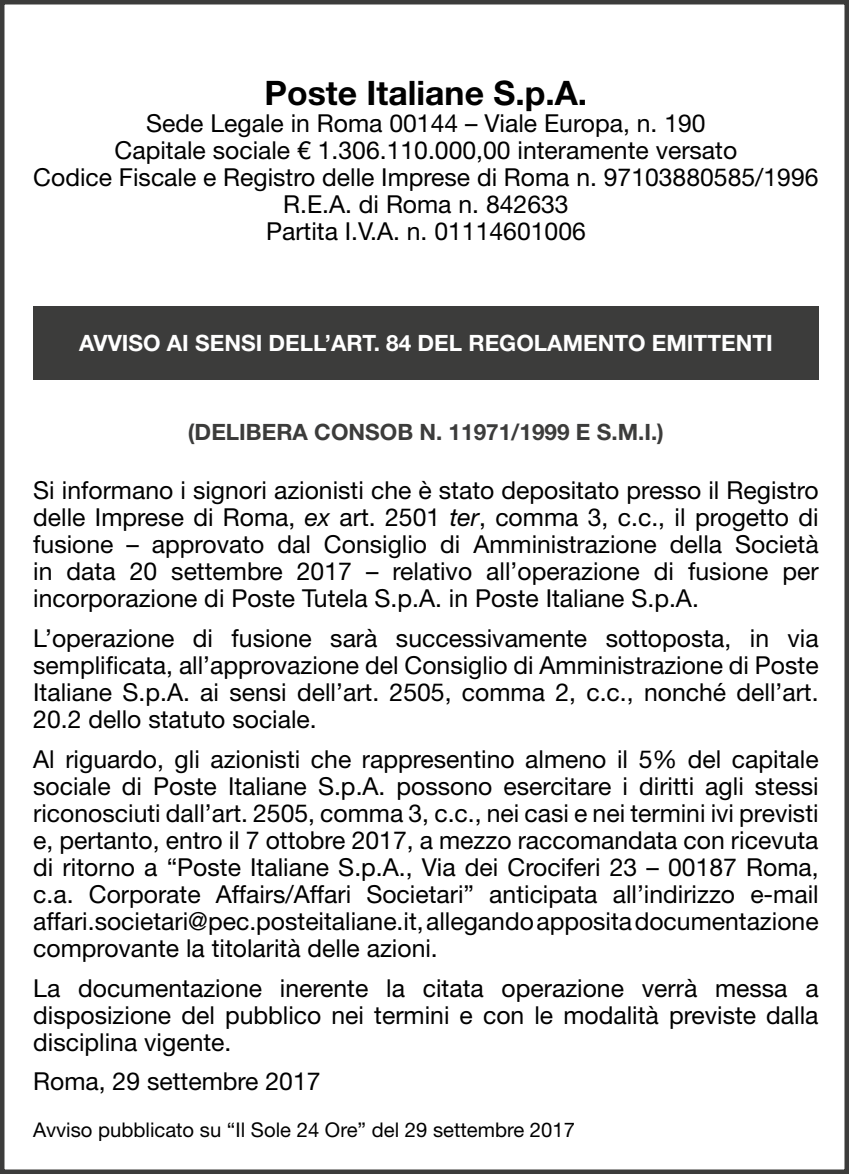
<style>
.page{position:relative;width:849px;height:1174px;background:#fff}
.page>*{position:absolute;margin:0;border:0;box-sizing:border-box;transform-origin:0 0}
.t1{font:700 33.75px "Helvetica Neue LT Std";color:#000}
.t2{font:24.75px/27px "Helvetica Neue LT Std";color:#000;text-align:justify}
.t3{font:700 22.5px "Helvetica Neue LT Std";color:#fff}
.t4{font:700 22.5px "Helvetica Neue LT Std";color:#3c3c3b}
.t5{font:20.25px "Helvetica Neue LT Std";color:#000}
.s1{font-style:italic}
</style>
<div class="page">
<div style="left:0;top:0;width:848px;height:1174px;border:4px solid #3c3c3b"></div>
<div style="left:33px;top:306px;width:785px;height:73px;background:#3c3c3b"></div>
<h1 class="t1" style="left:264px;top:72px;width:324px">Poste Italiane S.p.A.</h1>
<p class="t2" style="left:33px;top:109px;width:786px;text-align:center">Sede Legale in Roma 00144 – Viale Europa, n. 190<br>Capitale sociale € 1.306.110.000,00 interamente versato<br>Codice Fiscale e Registro delle Imprese di Roma n. 97103880585/1996<br>R.E.A. di Roma n. 842633<br>Partita I.V.A. n. 01114601006</p>
<p class="t3" style="left:79px;top:329px;width:695px">AVVISO AI SENSI DELL’ART. 84 DEL REGOLAMENTO EMITTENTI</p>
<p class="t4" style="left:188px;top:418px;width:477px">(DELIBERA CONSOB N. 11971/1999 E S.M.I.)</p>
<p class="t2" style="left:33px;top:476px;width:786px">Si informano i signori azionisti che è stato depositato presso il Registro delle Imprese di Roma, <span class="s1">ex</span> art. 2501 <span class="s1">ter</span>, comma 3, c.c., il progetto di fusione – approvato dal Consiglio di Amministrazione della Società in data 20 settembre 2017 – relativo all’operazione di fusione per incorporazione di Poste Tutela S.p.A. in Poste Italiane S.p.A.</p>
<p class="t2" style="left:33px;top:624px;width:786px">L’operazione di fusione sarà successivamente sottoposta, in via semplificata, all’approvazione del Consiglio di Amministrazione di Poste Italiane S.p.A. ai sensi dell’art. 2505, comma 2, c.c., nonché dell’art.<br>20.2 dello statuto sociale.</p>
<p class="t2" style="left:33px;top:745px;width:786px">Al riguardo, gli azionisti che rappresentino almeno il 5% del capitale sociale di Poste Italiane S.p.A. possono esercitare i diritti agli stessi riconosciuti dall’art. 2505, comma 3, c.c., nei casi e nei termini ivi previsti e, pertanto, entro il 7 ottobre 2017, a mezzo raccomandata con ricevuta di ritorno a “Poste Italiane S.p.A., Via dei Crociferi 23 – 00187 Roma, c.a. Corporate Affairs/Affari Societari” anticipata all’indirizzo e-mail affari.societari@pec.posteitaliane.it, allegando apposita documentazione comprovante la titolarità delle azioni.</p>
<p class="t2" style="left:33px;top:974px;width:786px">La documentazione inerente la citata operazione verrà messa a disposizione del pubblico nei termini e con le modalità previste dalla disciplina vigente.</p>
<p class="t2" style="left:33px;top:1067px;width:289px">Roma, 29 settembre 2017</p>
<p class="t5" style="left:33px;top:1117px;width:543px">Avviso pubblicato su “Il Sole 24 Ore” del 29 settembre 2017</p>
</div>
